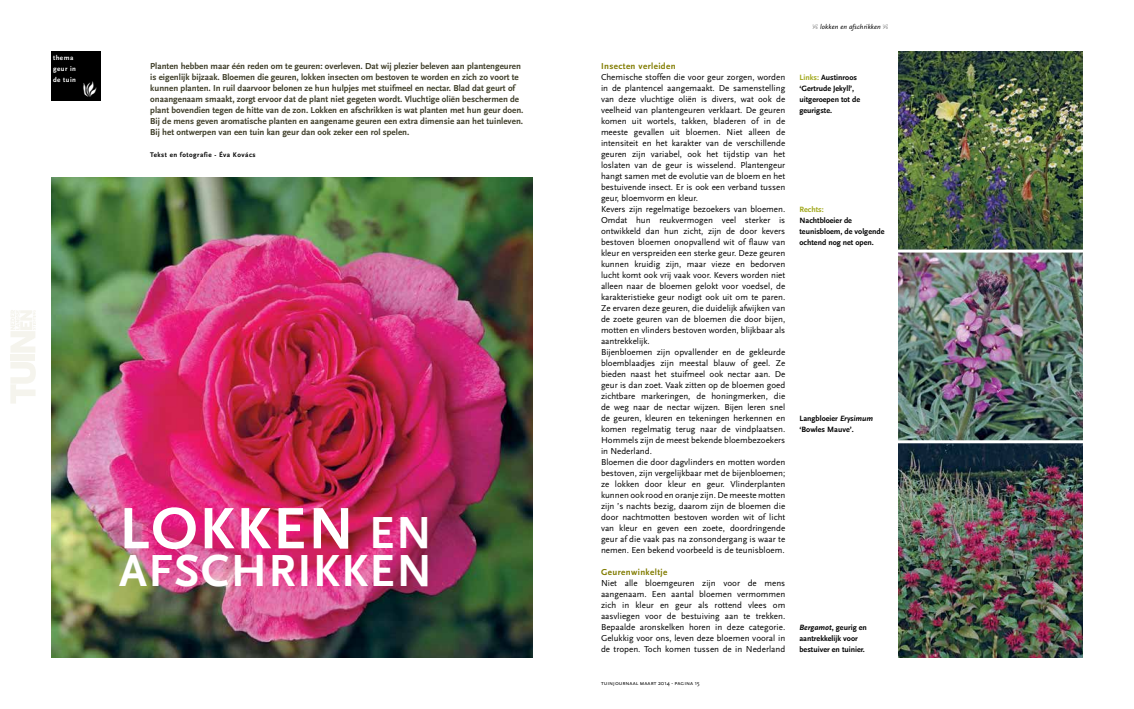
<style>
.page{position:relative;width:1134px;height:709px;background:#fff}
.page>*{position:absolute;margin:0;border:0;box-sizing:border-box;transform-origin:0 0}
.t1{font:700 60.9px "Scala Sans";letter-spacing:.03em;color:#fff}
.t2{font:700 46.9px "Scala Sans";letter-spacing:.03em;color:#fff}
.t3{font:22.4px "Woodtype Ornaments Std";color:#fff}
.t4{font:9px/11px "Scala Sans";color:#000}
.t5{font:700 9px/11px "Scala Sans";color:#3f3e29}
.t6{font:700 9px "Scala Sans";letter-spacing:.045em;color:#817c00}
.t7{font:700 8px/11px "Scala Sans";color:#000}
.t8{font:700 8px "Scala Sans";color:#9fa617}
.t9{font:700 7px "Scala Sans";letter-spacing:.065em;color:#000}
.t10{font:italic 7px "Scala Sans";letter-spacing:.02em;color:#000}
.t11{font:700 7px/11px "Scala Sans";letter-spacing:.065em;color:#fff}
.t12{font:6px "Scala Sans Caps";color:#000}
.s1{font-size:46.9px}
.s2{font-family:"Scala Sans"}
.s3{font-family:"Type Embellishments One Let Plain";font-style:normal}
.s4{color:#9fa617}
.s5{font-style:italic}
</style>
<div class="page">
<div style="left:11px;top:354px;width:24px;height:6px;background:#f5f4ed"></div>
<svg style="left:11px;top:310px;width:25px;height:42px"></svg>
<svg style="left:10px;top:362px;width:26px;height:41px"></svg>
<img style="left:51px;top:178px;width:482px;height:480px">
<img style="left:898px;top:51px;width:185px;height:198px">
<img style="left:898px;top:252px;width:185px;height:188px">
<img style="left:898px;top:443px;width:185px;height:215px">
<div style="left:51px;top:51px;width:50px;height:50px;background:#000"></div>
<p class="t11" style="left:53px;top:53px;width:25px">thema geur in de tuin</p>
<h3 class="t3" style="left:84px;top:80px;width:14px">•</h3>
<p class="t5" style="left:150px;top:61px;width:375px">Planten hebben maar één reden om te geuren: overleven. Dat wij plezier beleven aan plantengeuren is eigenlijk bijzaak. Bloemen die geuren, lokken insecten om bestoven te worden en zich zo voort te kunnen planten. In ruil daarvoor belonen ze hun hulpjes met stuifmeel en nectar. Blad dat geurt of onaangenaam smaakt, zorgt ervoor dat de plant niet gegeten wordt. Vluchtige oliën beschermen de plant bovendien tegen de hitte van de zon. Lokken en afschrikken is wat planten met hun geur doen.<br>Bij de mens geven aromatische planten en aangename geuren een extra dimensie aan het tuinleven.<br>Bij het ontwerpen van een tuin kan geur dan ook zeker een rol spelen.</p>
<p class="t9" style="left:150px;top:151px;width:107px">Tekst en fotografie - Éva Kovács</p>
<h1 class="t1" style="left:119px;top:495px;width:314px">LOKKEN <span class="s1">EN</span></h1>
<h2 class="t2" style="left:119px;top:545px;width:314px">AFSCHRIKKEN</h2>
<p class="t6" style="left:601px;top:61px;width:76px">Insecten verleiden</p>
<p class="t4" style="left:601px;top:72px;width:186px">Chemische stoffen die voor geur zorgen, worden in de plantencel aangemaakt. De samenstelling van deze vluchtige oliën is divers, wat ook de veelheid van plantengeuren verklaart. De geuren komen uit wortels, takken, bladeren of in de meeste gevallen uit bloemen. Niet alleen de intensiteit en het karakter van de verschillende geuren zijn variabel, ook het tijdstip van het loslaten van de geur is wisselend. Plantengeur hangt samen met de evolutie van de bloem en het bestuivende insect. Er is ook een verband tussen geur, bloemvorm en kleur.<br>Kevers zijn regelmatige bezoekers van bloemen.<br>Omdat hun reukvermogen veel sterker is ontwikkeld dan hun zicht, zijn de door kevers bestoven bloemen onopvallend wit of flauw van kleur en verspreiden een sterke geur. Deze geuren kunnen kruidig zijn, maar vieze en bedorven lucht komt ook vrij vaak voor. Kevers worden niet alleen naar de bloemen gelokt voor voedsel, de karakteristieke geur nodigt ook uit om te paren.<br>Ze ervaren deze geuren, die duidelijk afwijken van de zoete geuren van de bloemen die door bijen, motten en vlinders bestoven worden, blijkbaar als aantrekkelijk.<br>Bijenbloemen zijn opvallender en de gekleurde bloemblaadjes zijn meestal blauw of geel. Ze bieden naast het stuifmeel ook nectar aan. De geur is dan zoet. Vaak zitten op de bloemen goed zichtbare markeringen, de honingmerken, die de weg naar de nectar wijzen. Bijen leren snel de geuren, kleuren en tekeningen herkennen en komen regelmatig terug naar de vindplaatsen.<br>Hommels zijn de meest bekende bloembezoekers in Nederland.<br>Bloemen die door dagvlinders en motten worden bestoven, zijn vergelijkbaar met de bijenbloemen; ze lokken door kleur en geur. Vlinderplanten kunnen ook rood en oranje zijn. De meeste motten zijn ’s nachts bezig, daarom zijn de bloemen die door nachtmotten bestoven worden wit of licht van kleur en geven een zoete, doordringende geur af die vaak pas na zonsondergang is waar te nemen. Een bekend voorbeeld is de teunisbloem.</p>
<p class="t6" style="left:601px;top:567px;width:68px">Geurenwinkeltje</p>
<p class="t4" style="left:601px;top:578px;width:186px;text-align:justify">Niet alle bloemgeuren zijn voor de mens aangenaam. Een aantal bloemen vermommen zich in kleur en geur als rottend vlees om aasvliegen voor de bestuiving aan te trekken.<br>Bepaalde aronskelken horen in deze categorie.<br>Gelukkig voor ons, leven deze bloemen vooral in de tropen. Toch komen tussen de in Nederland</p>
<p class="t12" style="left:601px;top:680px;width:100px">tuinjournaal maart <span class="s2">2014</span> - pagina <span class="s2">15</span></p>
<p class="t10" style="left:812px;top:23px;width:77px"><span class="s3">-</span> lokken en afschrikken <span class="s3">-</span></p>
<p class="t7" style="left:799px;top:72px;width:62px"><span class="s4">Links:</span> Austinroos ‘Gertrude Jekyll’, uitgeroepen tot de geurigste.</p>
<p class="t8" style="left:799px;top:205px;width:26px">Rechts:</p>
<p class="t7" style="left:799px;top:215px;width:86px">Nachtbloeier de teunisbloem, de volgende ochtend nog net open.</p>
<p class="t7" style="left:799px;top:413px;width:75px">Langbloeier <span class="s5">Erysimum </span>‘Bowles Mauve’.</p>
<p class="t7" style="left:799px;top:622px;width:69px"><span class="s5">Bergamot</span>, geurig en aantrekkelijk voor bestuiver en tuinier.</p>
</div>
